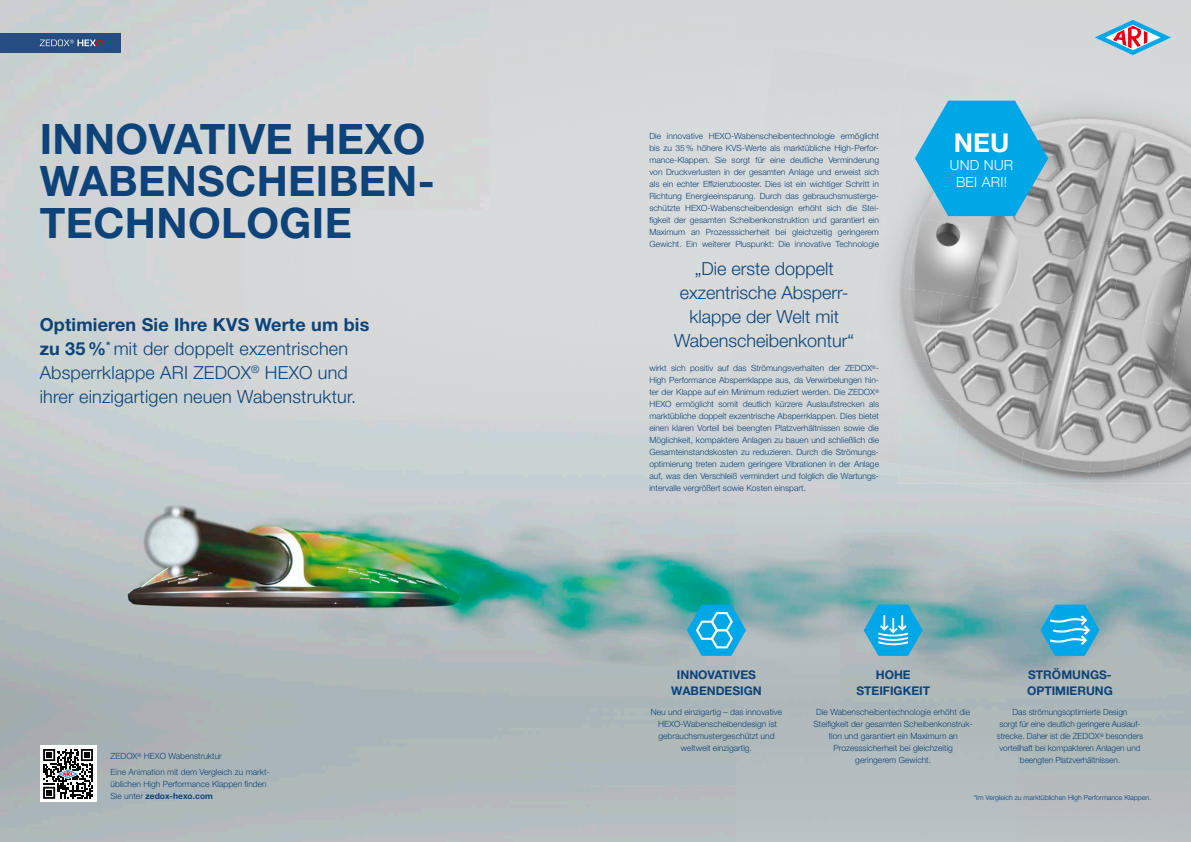
<style>
.page{position:relative;width:1191px;height:842px;background:#fff}
.page>*{position:absolute;margin:0;border:0;box-sizing:border-box;transform-origin:0 0}
.t1{font:700 42px/42px "Helvetica Neue LT Pro";letter-spacing:.01em;color:#0d4379}
.t2{font:700 26px "Helvetica Neue LT Pro";color:#fff}
.t3{font:300 18px/24px "Helvetica Neue LT Pro";letter-spacing:.01em;color:#0d4379}
.t4{font:300 14px/16.8px "Helvetica Neue LT Pro";letter-spacing:.02em;color:#fff;text-align:center}
.t5{font:700 12px/16px "Helvetica Neue LT Pro";color:#0d4379;text-align:center}
.t6{font:300 8.5px/12px "Helvetica Neue LT Pro";color:#0d4379;text-align:center}
.t7{font:300 7px "Helvetica Neue LT Pro";color:#003d7c}
.s1{font-weight:700}
</style>
<div class="page">
<img style="left:0;top:0;width:735px;height:842px">
<img style="left:735px;top:449px;width:105px;height:393px">
<img style="left:840px;top:458px;width:175px;height:384px">
<img style="left:1015px;top:517px;width:176px;height:325px">
<div style="left:0;top:33px;width:120px;height:19px;background:#254d81"></div>
<svg style="left:40px;top:40px;width:63px;height:6px"></svg>
<div style="left:849px;top:458px;width:342px;height:59px;background:#c5cfd1"></div>
<img style="left:898px;top:472px;width:121px;height:12px">
<div style="left:765px;top:45px;width:79px;height:66px;background:#d4d7d8"></div>
<div style="left:834px;top:55px;width:79px;height:66px;background:#d4d7d8"></div>
<div style="left:974px;top:65px;width:113px;height:20px;background:#d6d8d9"></div>
<div style="left:756px;top:111px;width:78px;height:65px;background:#d6d9d9"></div>
<div style="left:825px;top:121px;width:72px;height:65px;background:#d6d9d9"></div>
<div style="left:746px;top:176px;width:79px;height:66px;background:#d6d9d9"></div>
<div style="left:816px;top:186px;width:58px;height:66px;background:#d6d9d9"></div>
<div style="left:737px;top:242px;width:79px;height:66px;background:#d6d9d9"></div>
<div style="left:806px;top:252px;width:68px;height:66px;background:#d6d9d9"></div>
<div style="left:728px;top:308px;width:79px;height:66px;background:#d5d8d9"></div>
<div style="left:797px;top:318px;width:54px;height:65px;background:#d4d8d9"></div>
<div style="left:719px;top:374px;width:78px;height:75px;background:#d1d5d6"></div>
<div style="left:788px;top:383px;width:63px;height:75px;background:#d0d4d5"></div>
<div style="left:897px;top:65px;width:77px;height:66px;background:#d4d7d8"></div>
<div style="left:968px;top:75px;width:74px;height:26px;background:#d7d8d8"></div>
<div style="left:874px;top:131px;width:24px;height:163px;background:#d6d9d9"></div>
<div style="left:851px;top:294px;width:47px;height:169px;background:#d3d6d7"></div>
<img style="left:885px;top:369px;width:13px;height:95px">
<div style="left:1035px;top:484px;width:156px;height:22px;background:#cacccf"></div>
<img style="left:1048px;top:115px;width:15px;height:43px">
<img style="left:1063px;top:115px;width:67px;height:53px">
<img style="left:1130px;top:115px;width:61px;height:62px">
<img style="left:898px;top:115px;width:21px;height:172px">
<img style="left:986px;top:158px;width:77px;height:70px">
<img style="left:1053px;top:168px;width:78px;height:70px">
<img style="left:1121px;top:177px;width:70px;height:70px">
<img style="left:1169px;top:239px;width:22px;height:157px">
<img style="left:909px;top:219px;width:77px;height:74px">
<img style="left:976px;top:228px;width:77px;height:75px">
<img style="left:1044px;top:238px;width:77px;height:74px">
<img style="left:1111px;top:247px;width:77px;height:79px">
<img style="left:898px;top:287px;width:45px;height:71px">
<img style="left:933px;top:293px;width:77px;height:65px">
<img style="left:1000px;top:303px;width:77px;height:74px">
<img style="left:1067px;top:312px;width:78px;height:74px">
<img style="left:1122px;top:321px;width:56px;height:163px">
<img style="left:898px;top:358px;width:136px;height:44px">
<img style="left:1024px;top:377px;width:77px;height:70px">
<img style="left:1087px;top:386px;width:48px;height:98px">
<img style="left:1156px;top:396px;width:35px;height:88px">
<img style="left:898px;top:393px;width:64px;height:79px">
<img style="left:952px;top:402px;width:77px;height:79px">
<img style="left:1019px;top:447px;width:73px;height:37px">
<svg style="left:687px;top:605px;width:59px;height:51px;background:#3bb2dc"></svg>
<svg style="left:863px;top:605px;width:59px;height:51px;background:#3db1dc"></svg>
<svg style="left:1040px;top:605px;width:59px;height:51px;background:#39afdb"></svg>
<svg style="left:1044px;top:20px;width:127px;height:35px;background:#bac5d0"></svg>
<svg style="left:915px;top:101px;width:133px;height:115px;background:#30aedf"></svg>
<div style="left:40px;top:746px;width:56px;height:56px;background:#fff"></div>
<svg style="left:43px;top:749px;width:50px;height:50px"></svg>
<h1 class="t1" style="left:40px;top:117px;width:397px">INNOVATIVE HEXO<br>WABENSCHEIBEN-<br>TECHNOLOGIE</h1>
<h3 class="t3" style="left:40px;top:313px;width:331px"><span class="s1">Optimieren Sie Ihre KVS Werte um bis zu 35 %</span><sup>*</sup> mit der doppelt exzentrischen Absperrklappe ARI ZEDOX<sup>®</sup> HEXO und ihrer einzigartigen neuen Wabenstruktur.</h3>
<p class="t6" style="left:111px;top:748px;width:161px;line-height:16px;text-align:left">ZEDOX<sup>®</sup> HEXO Wabenstruktur<br>Eine Animation mit dem Vergleich zu markt-</p>
<p class="t6" style="left:111px;top:778px;width:158px;text-align:left">üblichen High Performance Klappen finden<br>Sie unter <span class="s1">zedox-hexo.com</span></p>
<p class="t6" style="left:649px;top:130px;width:231px;text-align:justify">Die innovative HEXO-Wabenscheibentechnologie ermöglicht bis zu 35 % höhere KVS-Werte als marktübliche High-Perfor&shy;mance-Klappen. Sie sorgt für eine deutliche Verminderung von Druckverlusten in der gesamten Anlage und erweist sich als ein echter Effizienzbooster. Dies ist ein wichtiger Schritt in Richtung Energieeinsparung. Durch das gebrauchsmusterge&shy;schützte HEXO-Wabenscheibendesign erhöht sich die Stei&shy;figkeit der gesamten Scheibenkonstruktion und garantiert ein Maximum an Prozesssicherheit bei gleichzeitig geringerem Gewicht. Ein weiterer Pluspunkt: Die innovative Technologie</p>
<h3 class="t3" style="left:674px;top:257px;width:182px;text-align:center">„Die erste doppelt exzentrische Absperr - klappe der Welt mit<br>Wabenscheibenkontur“</h3>
<p class="t6" style="left:649px;top:362px;width:231px;text-align:justify">wirkt sich positiv auf das Strömungsverhalten der ZEDOX<sup>®</sup>- High Performance Absperrklappe aus, da Verwirbelungen hin&shy;ter der Klappe auf ein Minimum reduziert werden. Die ZEDOX<sup>® </sup>HEXO ermöglicht somit deutlich kürzere Auslaufstrecken als marktübliche doppelt exzentrische Absperrklappen. Dies bietet einen klaren Vorteil bei beengten Platzverhältnissen sowie die Möglichkeit, kompaktere Anlagen zu bauen und schließlich die Gesamteinstandskosten zu reduzieren. Durch die Strömungs&shy;optimierung treten zudem geringere Vibrationen in der Anlage auf, was den Verschleiß vermindert und folglich die Wartungs&shy;intervalle vergrößert sowie Kosten einspart.</p>
<h2 class="t2" style="left:953px;top:127px;width:57px">NEU</h2>
<h3 class="t4" style="left:950px;top:156px;width:65px">UND NUR<br>BEI ARI!</h3>
<h3 class="t5" style="left:671px;top:667px;width:92px">INNOVATIVES<br>WABENDESIGN</h3>
<p class="t6" style="left:651px;top:706px;width:133px">Neu und einzigartig – das innovative<br>HEXO-Wabenscheibendesign ist gebrauchsmustergeschützt und weltweit einzigartig.</p>
<h3 class="t5" style="left:856px;top:667px;width:75px">HOHE<br>STEIFIGKEIT</h3>
<h3 class="t5" style="left:1027px;top:667px;width:87px;text-align:left">STRÖMUNGS-<br>OPTIMIERUNG</h3>
<p class="t6" style="left:813px;top:706px;width:161px">Die Wabenscheibentechnologie erhöht die Steifigkeit der gesamten Scheibenkonstruk&shy;tion und garantiert ein Maximum an Prozesssicherheit bei gleichzeitig geringerem Gewicht.</p>
<p class="t6" style="left:996px;top:706px;width:148px">Das strömungsoptimierte Design<br>sorgt für eine deutlich geringere Auslauf&shy;strecke. Daher ist die ZEDOX<sup>®</sup> besonders vorteilhaft bei kompakteren Anlagen und beengten Platzverhältnissen.</p>
<p class="t7" style="left:973px;top:793px;width:179px">*Im Vergleich zu marktüblichen High Performance Klappen.</p>
</div>
